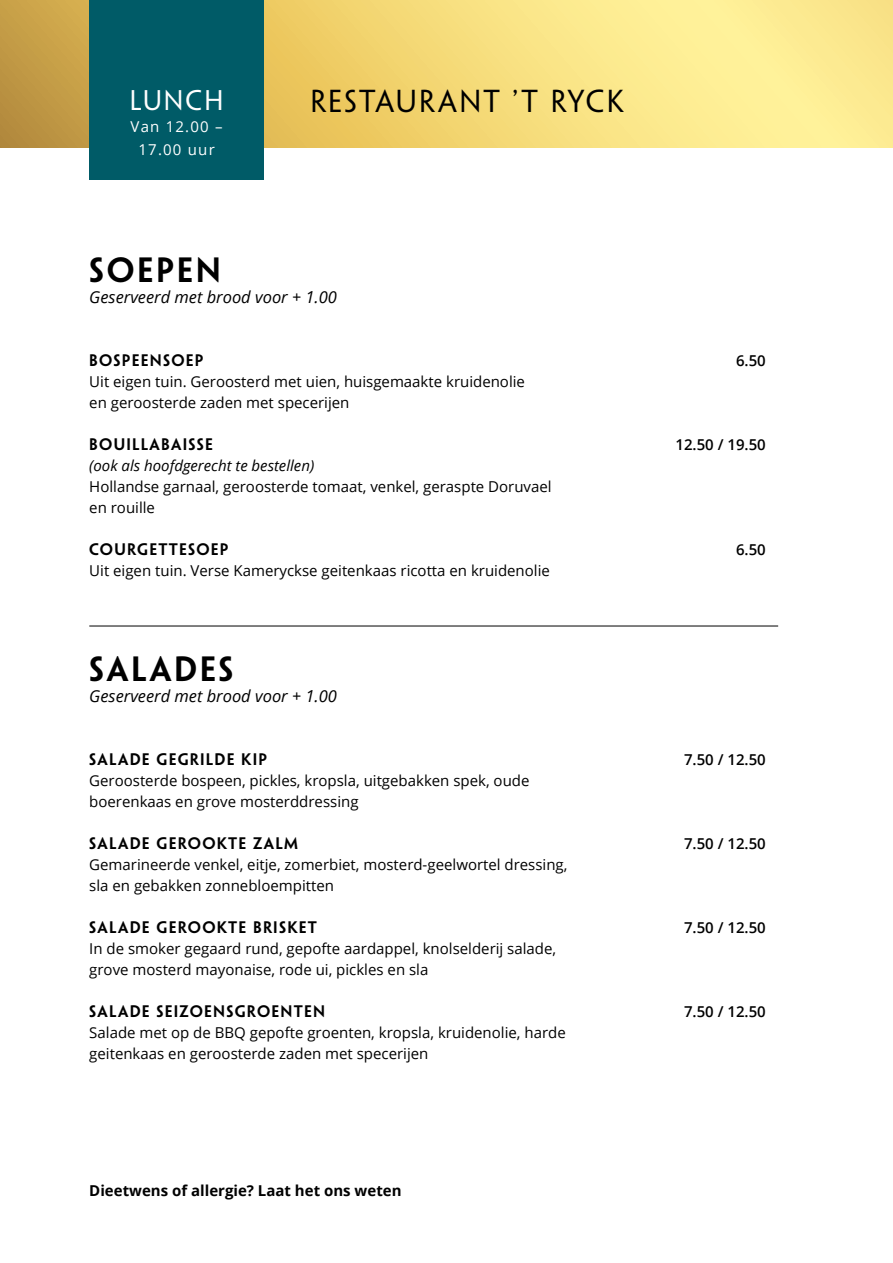
<style>
.page{position:relative;width:893px;height:1263px;background:#fff}
.page>*{position:absolute;margin:0;border:0;box-sizing:border-box;transform-origin:0 0}
.t1{font:600 31.5px "Penumbra Sans Std";letter-spacing:.08em;color:#000}
.t2{font:28.5px "Penumbra Sans Std";letter-spacing:.08em;color:#000}
.t3{font:25.5px "Penumbra Sans Std";letter-spacing:.08em;color:#fff}
.t4{font:italic 16.5px "Open Sans";color:#000}
.t5{font:15px/21px "Open Sans";color:#000}
.t6{font:600 15px "Penumbra Sans Std";letter-spacing:.08em;color:#000}
.t7{font:600 15px "Open Sans";color:#000}
.t8{font:700 15px "Open Sans";color:#000}
.t9{font:italic 15px "Open Sans";color:#000}
.t10{font:15px/22.5px "Open Sans";letter-spacing:.08em;color:#fff;text-align:center}
</style>
<div class="page">
<svg style="left:0;top:0;width:893px;height:147px;background:#f1d87a"></svg>
<div style="left:89px;top:0;width:175px;height:179px;background:#005b67"></div>
<hr style="left:89px;top:626px;width:689px;height:1px;background:#000">
<h3 class="t3" style="left:130px;top:85px;width:95px">LUNCH</h3>
<h2 class="t2" style="left:310px;top:84px;width:315px">RESTAURANT ’T RYCK</h2>
<p class="t10" style="left:131px;top:115px;width:94px">Van 12.00 –<br>17.00 uur</p>
<h1 class="t1" style="left:89px;top:250px;width:133px">SOEPEN</h1>
<p class="t4" style="left:89px;top:285px;width:249px">Geserveerd met brood voor + 1.00</p>
<p class="t6" style="left:89px;top:351px;width:116px">BOSPEENSOEP</p>
<p class="t7" style="left:736px;top:350px;width:31px">6.50</p>
<p class="t5" style="left:89px;top:370px;width:437px">Uit eigen tuin. Geroosterd met uien, huisgemaakte kruidenolie en geroosterde zaden met specerijen</p>
<p class="t6" style="left:89px;top:435px;width:125px">BOUILLABAISSE</p>
<p class="t7" style="left:675px;top:434px;width:92px">12.50 / 19.50</p>
<p class="t9" style="left:89px;top:455px;width:226px">(ook als hoofdgerecht te bestellen)</p>
<p class="t5" style="left:89px;top:475px;width:464px">Hollandse garnaal, geroosterde tomaat, venkel, geraspte Doruvael en rouille</p>
<p class="t6" style="left:89px;top:540px;width:141px">COURGETTESOEP</p>
<p class="t7" style="left:736px;top:539px;width:31px">6.50</p>
<p class="t5" style="left:89px;top:559px;width:462px">Uit eigen tuin. Verse Kameryckse geitenkaas ricotta en kruidenolie</p>
<h1 class="t1" style="left:89px;top:649px;width:146px">SALADES</h1>
<p class="t4" style="left:89px;top:684px;width:249px">Geserveerd met brood voor + 1.00</p>
<p class="t6" style="left:89px;top:750px;width:179px">SALADE GEGRILDE KIP</p>
<p class="t7" style="left:684px;top:749px;width:83px">7.50 / 12.50</p>
<p class="t5" style="left:89px;top:769px;width:442px">Geroosterde bospeen, pickles, kropsla, uitgebakken spek, oude boerenkaas en grove mosterddressing</p>
<p class="t6" style="left:89px;top:834px;width:210px">SALADE GEROOKTE ZALM</p>
<p class="t7" style="left:684px;top:833px;width:83px">7.50 / 12.50</p>
<p class="t5" style="left:89px;top:853px;width:480px">Gemarineerde venkel, eitje, zomerbiet, mosterd-geelwortel dressing, sla en gebakken zonnebloempitten</p>
<p class="t6" style="left:89px;top:918px;width:229px">SALADE GEROOKTE BRISKET</p>
<p class="t7" style="left:684px;top:917px;width:83px">7.50 / 12.50</p>
<p class="t5" style="left:89px;top:937px;width:468px">In de smoker gegaard rund, gepofte aardappel, knolselderij salade, grove mosterd mayonaise, rode ui, pickles en sla</p>
<p class="t6" style="left:89px;top:1002px;width:237px">SALADE SEIZOENSGROENTEN</p>
<p class="t7" style="left:684px;top:1001px;width:83px">7.50 / 12.50</p>
<p class="t5" style="left:89px;top:1021px;width:478px">Salade met op de BBQ gepofte groenten, kropsla, kruidenolie, harde geitenkaas en geroosterde zaden met specerijen</p>
<p class="t8" style="left:89px;top:1180px;width:314px">Dieetwens of allergie? Laat het ons weten</p>
</div>
